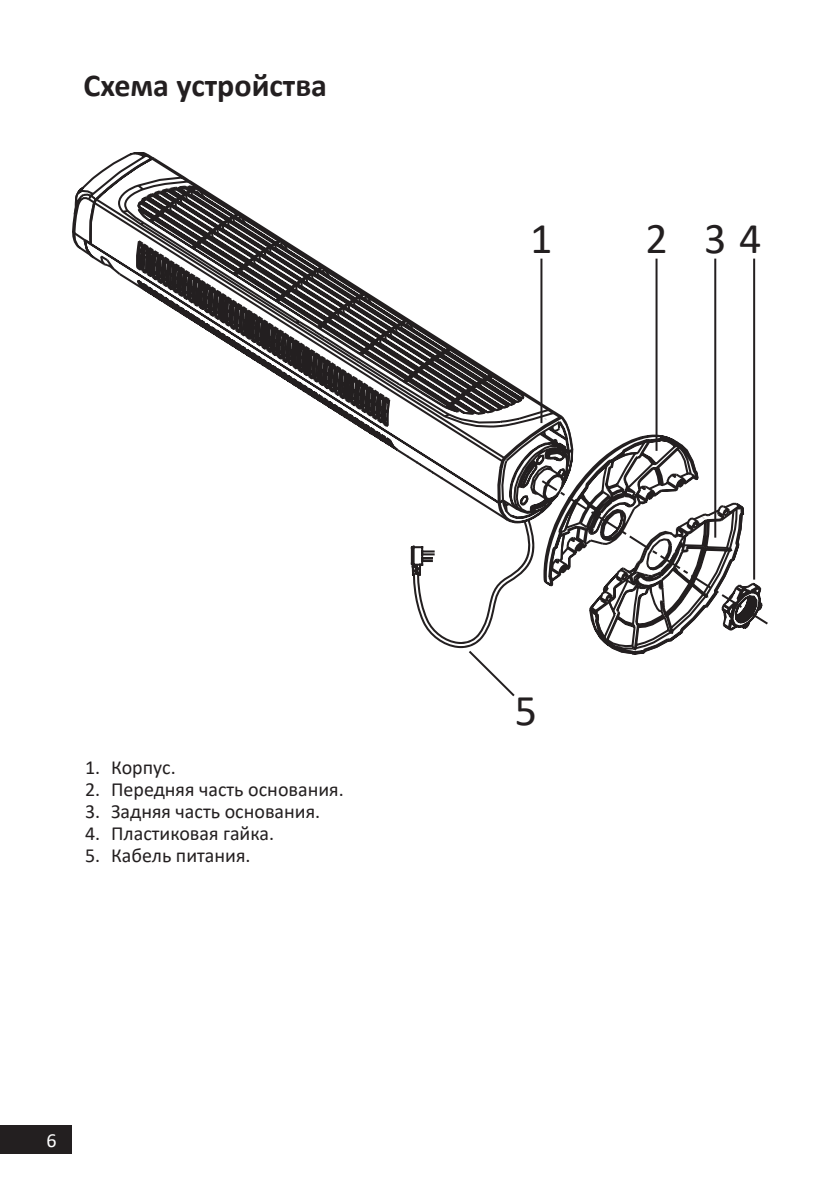
<style>
.page{position:relative;width:840px;height:1191px;background:#fff}
.page>*{position:absolute;margin:0;border:0;box-sizing:border-box;transform-origin:0 0}
.t1{font:44px "Calibri";color:#231f20}
.t2{font:700 32px "Calibri";color:#231f20}
.t3{font:20px "Calibri";color:#231f20}
.t4{font:20px "Calibri";color:#fff}
</style>
<div class="page">
<div style="left:0;top:1125px;width:72px;height:29px;background:#231f20"></div>
<svg style="left:85px;top:152px;width:673px;height:467px"></svg>
<svg style="left:72px;top:185px;width:682px;height:469px"></svg>
<hr style="left:540px;top:259px;width:2px;height:164px;background:#231f20">
<hr style="left:655px;top:259px;width:2px;height:192px;background:#231f20">
<hr style="left:713px;top:259px;width:2px;height:278px;background:#231f20">
<hr style="left:752px;top:259px;width:2px;height:320px;background:#231f20">
<svg style="left:410px;top:519px;width:129px;height:178px"></svg>
<h2 class="t2" style="left:83px;top:63px;width:245px">Схема устройства</h2>
<h1 class="t1" style="left:530px;top:208px;width:24px">1</h1>
<h1 class="t1" style="left:645px;top:208px;width:117px">2 34</h1>
<p class="t3" style="left:85px;top:753px;width:92px">1. Корпус.</p>
<p class="t3" style="left:85px;top:775px;width:260px">2. Передняя часть основания.</p>
<p class="t3" style="left:85px;top:797px;width:236px">3. Задняя часть основания.</p>
<p class="t3" style="left:85px;top:819px;width:190px">4. Пластиковая гайка.</p>
<p class="t3" style="left:85px;top:841px;width:167px">5. Кабель питания.</p>
<p class="t4" style="left:47px;top:1127px;width:12px">6</p>
<h1 class="t1" style="left:514px;top:680px;width:24px">5</h1>
</div>
